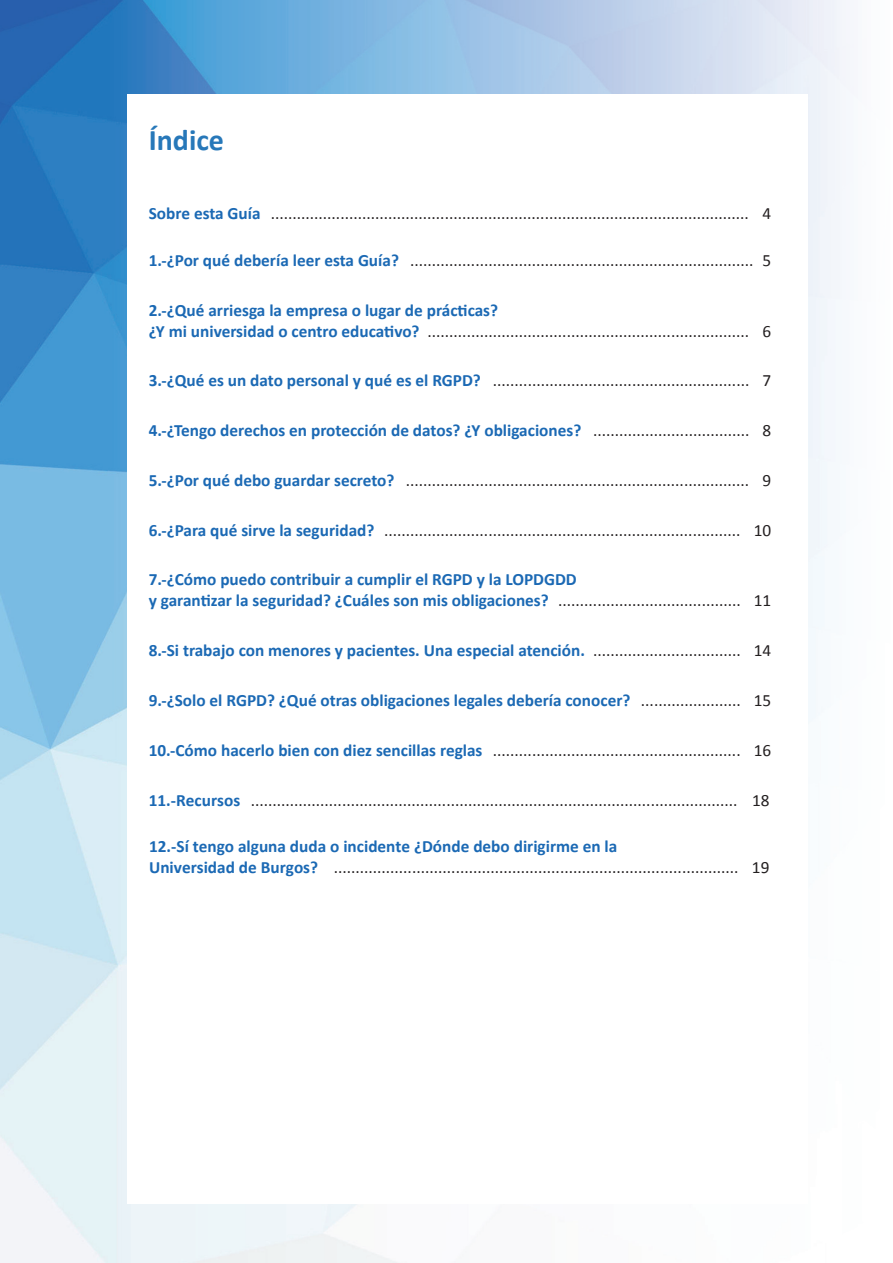
<style>
.page{position:relative;width:893px;height:1263px;background:#fff}
.page>*{position:absolute;margin:0;border:0;box-sizing:border-box;transform-origin:0 0}
.t1{font:700 30px "Calibri";color:#2778b9}
.t2{font:17.25px/21px "Calibri";color:#231f20}
.t3{font:700 17.25px/21px "Calibri";color:#1b69b4}
.s1{font-weight:700;color:#1b69b4}
.s2{font-weight:400;color:#231f20}
</style>
<div class="page">
<img style="left:0;top:0;width:850px;height:1263px">
<div style="left:128px;top:94px;width:680px;height:1109px;background:#fff"></div>
<h1 class="t1" style="left:149px;top:121px;width:77px">Índice</h1>
<p class="t2" style="left:149px;top:203px;width:624px"><span class="s1">Sobre esta Guía</span> .............................................................................................................. 4</p>
<p class="t2" style="left:149px;top:250px;width:624px"><span class="s1">1.-¿Por qué debería leer esta Guía?</span> ............................................................................... 5</p>
<p class="t2" style="left:149px;top:299px;width:624px"><span class="s1">2.-¿Qué arriesga la empresa o lugar de prácticas?<br>¿Y mi universidad o centro educativo?</span> .......................................................................... 6</p>
<p class="t2" style="left:149px;top:370px;width:624px"><span class="s1">3.-¿Qué es un dato personal y qué es el RGPD?</span> ........................................................... 7</p>
<p class="t3" style="left:149px;top:420px;width:624px">4.-¿Tengo derechos en protección de datos? ¿Y obligaciones? <span class="s2">.................................... 8</span></p>
<p class="t2" style="left:149px;top:470px;width:624px"><span class="s1">5.-¿Por qué debo guardar secreto?</span> ............................................................................... 9</p>
<p class="t2" style="left:149px;top:519px;width:624px"><span class="s1">6.-¿Para qué sirve la seguridad?</span> .................................................................................. 10</p>
<p class="t3" style="left:149px;top:569px;width:624px">7.-¿Cómo puedo contribuir a cumplir el RGPD y la LOPDGDD<br>y garantizar la seguridad? ¿Cuáles son mis obligaciones? <span class="s2">.......................................... 11</span></p>
<p class="t3" style="left:149px;top:640px;width:624px">8.-Si trabajo con menores y pacientes. Una especial atención. <span class="s2">.................................. 14</span></p>
<p class="t3" style="left:149px;top:690px;width:624px">9.-¿Solo el RGPD? ¿Qué otras obligaciones legales debería conocer? <span class="s2">....................... 15</span></p>
<p class="t2" style="left:149px;top:740px;width:624px"><span class="s1">10.-Cómo hacerlo bien con diez sencillas reglas</span> ......................................................... 16</p>
<p class="t2" style="left:149px;top:789px;width:622px"><span class="s1">11.-Recursos</span> ................................................................................................................ 18</p>
<p class="t2" style="left:149px;top:836px;width:622px"><span class="s1">12.-Sí tengo alguna duda o incidente ¿Dónde debo dirigirme en la<br>Universidad de Burgos?</span> ............................................................................................. 19</p>
</div>
